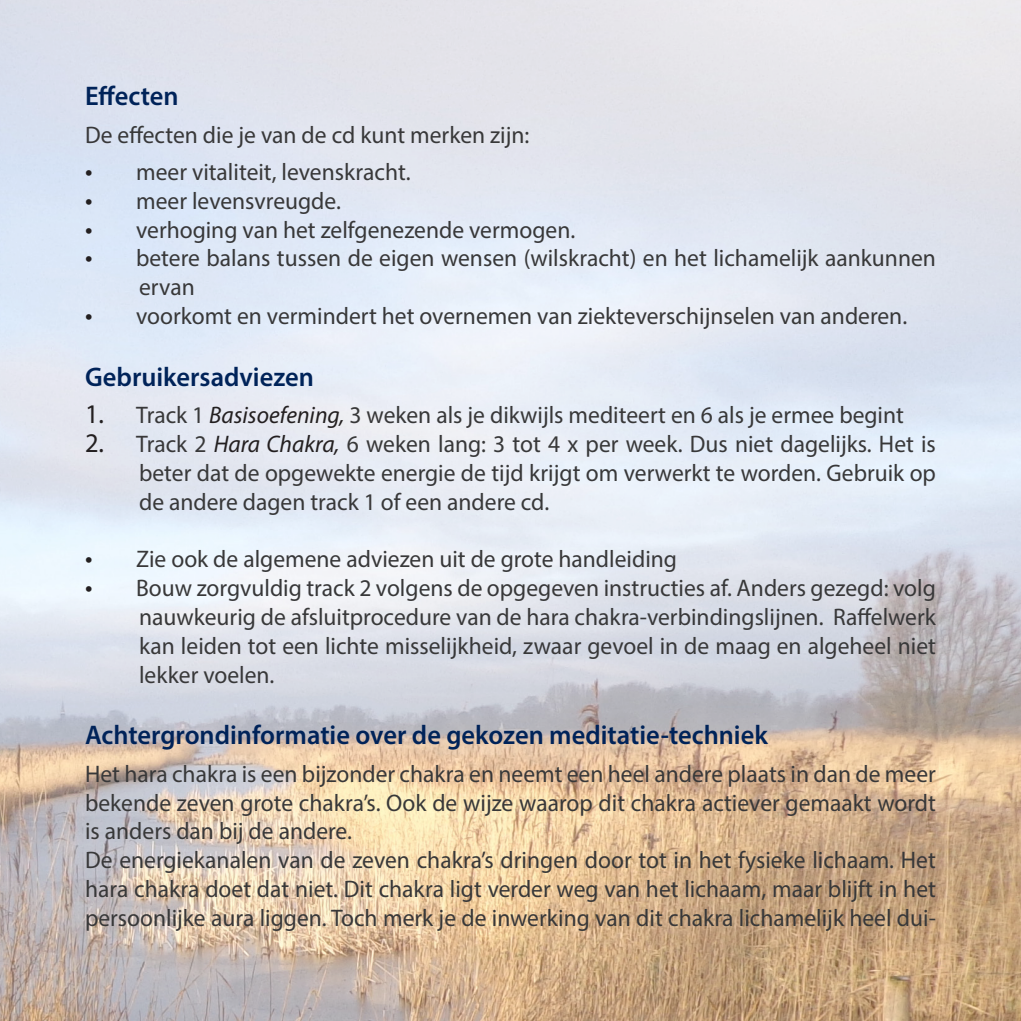
<style>
.page{position:relative;width:1021px;height:1021px;background:#fff}
.page>*{position:absolute;margin:0;border:0;box-sizing:border-box;transform-origin:0 0}
.Kop_9_blauw{font:600 27px "Myriad Pro";color:#002359}
.Scala_9_om_11{font:24px/28.8px "Myriad Pro";color:#383839;text-align:justify}
.Kop_9_blauw-2{font:24px "Myriad Pro";color:#383839}
.s1{font-size:27px;color:#231f20}
.s2{font-style:italic;color:#231f20}
</style>
<div class="page">
<img style="left:0;top:0;width:1020px;height:1020px">
<p class="Kop_9_blauw" style="left:85px;top:79px;width:95px">Effecten</p>
<p class="Kop_9_blauw-2" style="left:85px;top:120px;width:446px">De effecten die je van de cd kunt merken zijn:</p>
<p class="Scala_9_om_11" style="left:85px;top:157px;width:327px"><span class="s1">•</span> meer vitaliteit, levenskracht.</p>
<p class="Scala_9_om_11" style="left:85px;top:186px;width:257px"><span class="s1">•</span> meer levensvreugde.</p>
<p class="Scala_9_om_11" style="left:85px;top:215px;width:491px"><span class="s1">•</span> verhoging van het zelfgenezende vermogen.</p>
<p class="Scala_9_om_11" style="left:139px;top:243px;width:798px;text-indent:-54px"><span class="s1">•</span> betere balans tussen de eigen wensen (wilskracht) en het lichamelijk aankunnen ervan</p>
<p class="Scala_9_om_11" style="left:85px;top:301px;width:823px"><span class="s1">•</span> voorkomt en vermindert het overnemen van ziekteverschijnselen van anderen.</p>
<p class="Kop_9_blauw" style="left:85px;top:359px;width:230px">Gebruikersadviezen</p>
<p class="Scala_9_om_11" style="left:85px;top:400px;width:820px"><span class="s1">1.</span> Track 1 <span class="s2">Basisoefening,</span> 3 weken als je dikwijls mediteert en 6 als je ermee begint</p>
<p class="Scala_9_om_11" style="left:139px;top:429px;width:798px;text-indent:-54px"><span class="s1">2.</span> Track 2 <span class="s2">Hara Chakra,</span> 6 weken lang: 3 tot 4 x per week. Dus niet dagelijks. Het is beter dat de opgewekte energie de tijd krijgt om verwerkt te worden. Gebruik op de andere dagen track 1 of een andere cd.</p>
<p class="Scala_9_om_11" style="left:85px;top:544px;width:593px"><span class="s1">•</span> Zie ook de algemene adviezen uit de grote handleiding</p>
<p class="Scala_9_om_11" style="left:139px;top:573px;width:798px;text-indent:-54px"><span class="s1">•</span> Bouw zorgvuldig track 2 volgens de opgegeven instructies af. Anders gezegd: volg nauwkeurig de afsluitprocedure van de hara chakra-verbindingslijnen. Raffelwerk kan leiden tot een lichte misselijkheid, zwaar gevoel in de maag en algeheel niet lekker voelen.</p>
<p class="Kop_9_blauw" style="left:85px;top:718px;width:684px">Achtergrondinformatie over de gekozen meditatie-techniek</p>
<p class="Scala_9_om_11" style="left:85px;top:758px;width:852px">Het hara chakra is een bijzonder chakra en neemt een heel andere plaats in dan de meer bekende zeven grote chakra’s. Ook de wijze waarop dit chakra actiever gemaakt wordt is anders dan bij de andere.</p>
<p class="Scala_9_om_11" style="left:85px;top:845px;width:852px">De energiekanalen van de zeven chakra’s dringen door tot in het fysieke lichaam. Het hara chakra doet dat niet. Dit chakra ligt verder weg van het lichaam, maar blijft in het persoonlijke aura liggen. Toch merk je de inwerking van dit chakra lichamelijk heel dui-</p>
</div>
